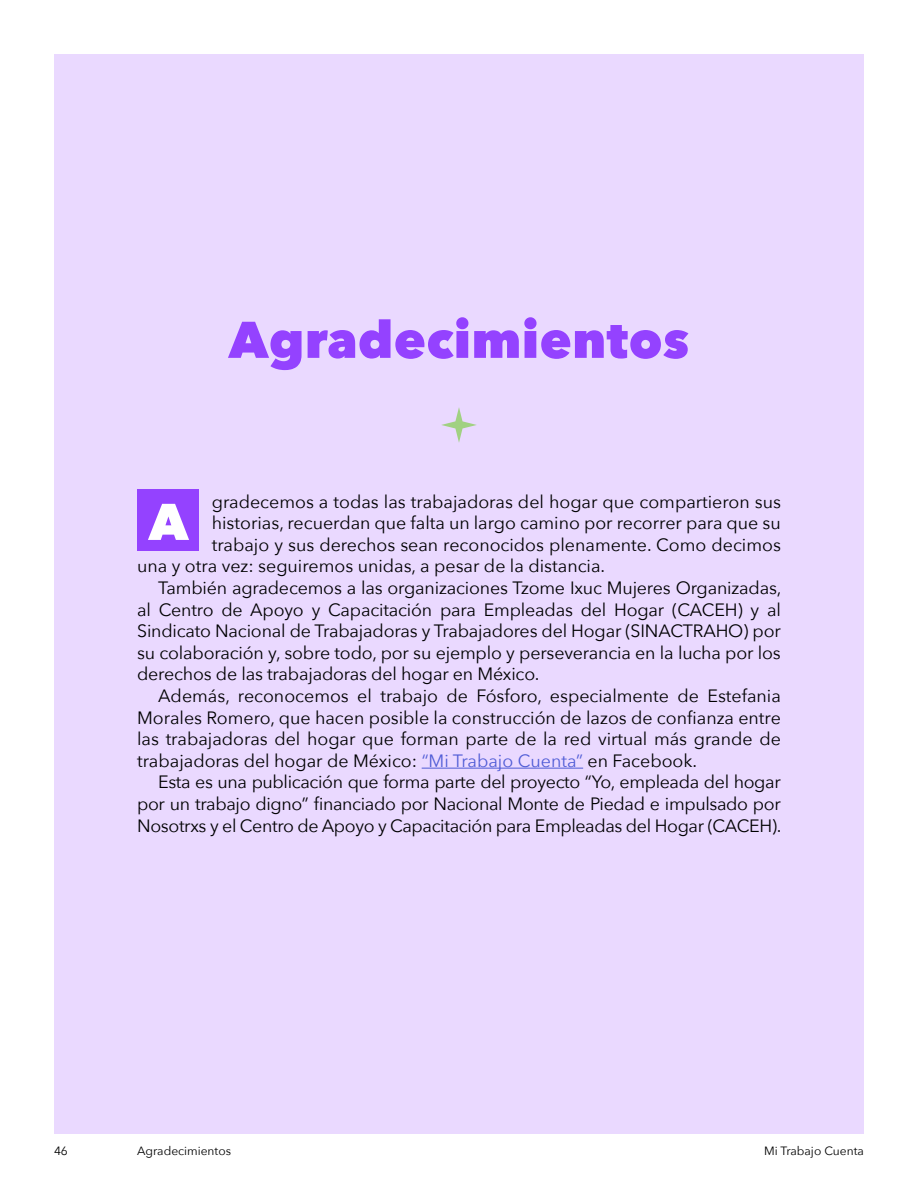
<style>
.page{position:relative;width:918px;height:1188px;background:#fff}
.page>*{position:absolute;margin:0;border:0;box-sizing:border-box;transform-origin:0 0}
.t1{font:800 51px "Avenir Next";letter-spacing:.01em;color:#9442ff}
.t2{font:800 51px "Avenir Next";color:#fff}
.t3{font:17.85px "Avenir Next";letter-spacing:-.01em;color:#000}
.t4{font:12px "Avenir Next";color:#000}
.s1{color:#4f5cd6}
</style>
<div class="page">
<div style="left:54px;top:54px;width:810px;height:1080px;background:#ead9ff"></div>
<hr style="left:422px;top:768px;width:161px;height:1px;background:#4f5cd6">
<div style="left:137px;top:489px;width:62px;height:62px;background:#9442ff"></div>
<svg style="left:441px;top:407px;width:36px;height:36px"></svg>
<h1 class="t1" style="left:229px;top:308px;width:462px">Agradecimientos</h1>
<p class="t3" style="left:212px;top:486px;width:571px">gradecemos a todas las trabajadoras del hogar que compartieron sus</p>
<p class="t3" style="left:212px;top:508px;width:571px">historias, recuerdan que falta un largo camino por recorrer para que su</p>
<p class="t3" style="left:212px;top:530px;width:571px">trabajo y sus derechos sean reconocidos plenamente. Como decimos</p>
<p class="t3" style="left:137px;top:551px;width:470px">una y otra vez: seguiremos unidas, a pesar de la distancia.</p>
<p class="t3" style="left:158px;top:573px;width:625px">También agradecemos a las organizaciones Tzome Ixuc Mujeres Organizadas,</p>
<p class="t3" style="left:137px;top:594px;width:645px">al Centro de Apoyo y Capacitación para Empleadas del Hogar (CACEH) y al</p>
<p class="t3" style="left:137px;top:616px;width:645px">Sindicato Nacional de Trabajadoras y Trabajadores del Hogar (SINACTRAHO) por</p>
<p class="t3" style="left:137px;top:638px;width:645px">su colaboración y, sobre todo, por su ejemplo y perseverancia en la lucha por los</p>
<p class="t3" style="left:137px;top:659px;width:404px">derechos de las trabajadoras del hogar en México.</p>
<p class="t3" style="left:158px;top:681px;width:624px">Además, reconocemos el trabajo de Fósforo, especialmente de Estefania</p>
<p class="t3" style="left:137px;top:702px;width:645px">Morales Romero, que hacen posible la construcción de lazos de confianza entre</p>
<p class="t3" style="left:137px;top:724px;width:645px">las trabajadoras del hogar que forman parte de la red virtual más grande de</p>
<p class="t3" style="left:137px;top:746px;width:562px">trabajadoras del hogar de México: <span class="s1">“Mi Trabajo Cuenta”</span> en Facebook.</p>
<p class="t3" style="left:158px;top:767px;width:624px">Esta es una publicación que forma parte del proyecto “Yo, empleada del hogar</p>
<p class="t3" style="left:137px;top:789px;width:645px">por un trabajo digno” financiado por Nacional Monte de Piedad e impulsado por</p>
<p class="t3" style="left:137px;top:810px;width:646px">Nosotrxs y el Centro de Apoyo y Capacitación para Empleadas del Hogar (CACEH).</p>
<h1 class="t2" style="left:149px;top:490px;width:41px">A</h1>
<p class="t4" style="left:54px;top:1141px;width:15px">46</p>
<p class="t4" style="left:137px;top:1141px;width:95px">Agradecimientos</p>
<p class="t4" style="left:764px;top:1141px;width:101px">Mi Trabajo Cuenta</p>
</div>
